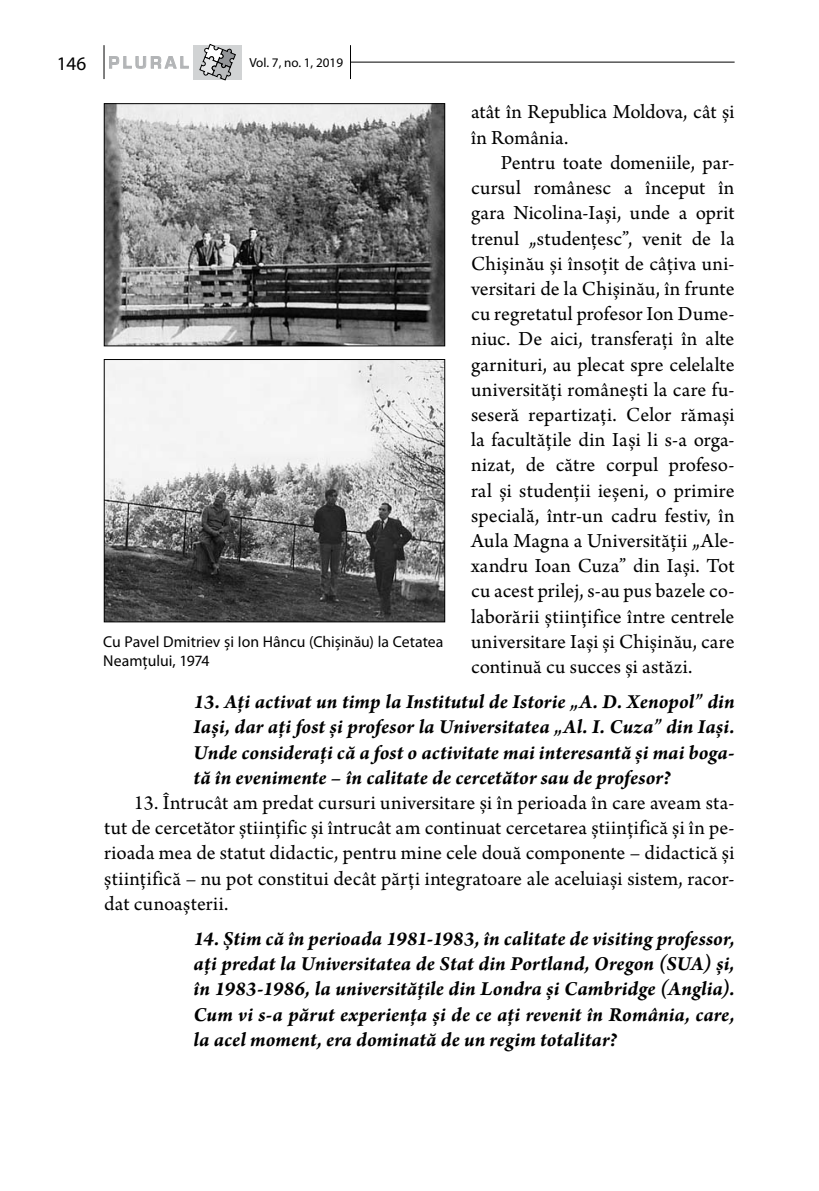
<style>
.page{position:relative;width:819px;height:1191px;background:#fff}
.page>*{position:absolute;margin:0;border:0;box-sizing:border-box;transform-origin:0 0}
.t1{font:21px/25.2px "Arno Pro";letter-spacing:.005em;color:#000;text-align:justify}
.t2{font:italic 700 21px/25.2px "Arno Pro";letter-spacing:.005em;color:#000;text-align:justify}
.t3{font:700 17.5px "Eurostile";letter-spacing:.2em;color:#b2b4b6}
.t4{font:15.75px/19.2px "Myriad Pro";color:#000}
.t5{font:13.12px "Myriad Pro";color:#000}
.s1{font-family:"Myriad Pro";font-weight:400;font-size:19.25px;color:#000}
</style>
<div class="page">
<div style="left:193px;top:45px;width:49px;height:34px;background:#d1d3d4"></div>
<svg style="left:109px;top:56px;width:80px;height:13px"></svg>
<svg style="left:199px;top:44px;width:37px;height:36px"></svg>
<hr style="left:350px;top:45px;width:1px;height:34px;background:#000">
<hr style="left:104px;top:45px;width:1px;height:34px;background:#000">
<hr style="left:350px;top:62px;width:384px;height:1px;background:#000">
<img style="left:106px;top:361px;width:337px;height:259px">
<div style="left:104px;top:359px;width:341px;height:263px;border:1px solid #000"></div>
<img style="left:106px;top:105px;width:337px;height:239px">
<div style="left:104px;top:103px;width:341px;height:243px;border:1px solid #000"></div>
<p class="t3" style="left:57px;top:53px;width:133px"><span class="s1">146</span> PLURAL</p>
<p class="t5" style="left:249px;top:55px;width:95px">Vol. 7, no. 1, 2019</p>
<p class="t1" style="left:471px;top:101px;width:265px">atât în Republica Moldova, cât și în România.</p>
<p class="t1" style="left:471px;top:151px;width:265px;text-indent:30px">Pentru toate domeniile, par&shy;cursul românesc a început în gara Nicolina-Iași, unde a oprit trenul „studențesc”, venit de la Chișinău și însoțit de câțiva uni&shy;versitari de la Chișinău, în frunte cu regretatul profesor Ion Dume&shy;niuc. De aici, transferați în alte garnituri, au plecat spre celelalte universități românești la care fu&shy;seseră repartizați. Celor rămași la facultățile din Iași li s-a orga&shy;nizat, de către corpul profeso&shy;ral și studenții ieșeni, o primire specială, într-un cadru festiv, în Aula Magna a Universității „Ale&shy;xandru Ioan Cuza” din Iași. Tot cu acest prilej, s-au pus bazele co&shy;laborării științifice între centrele universitare Iași și Chișinău, care continuă cu succes și astăzi.</p>
<p class="t2" style="left:193px;top:690px;width:542px">13. Ați activat un timp la Institutul de Istorie „A. D. Xenopol” din Iași, dar ați fost și profesor la Universitatea „Al. I. Cuza” din Iași.<br>Unde considerați că a fost o activitate mai interesantă și mai boga&shy;tă în evenimente – în calitate de cercetător sau de profesor?</p>
<p class="t1" style="left:104px;top:791px;width:631px;text-indent:30px">13. Întrucât am predat cursuri universitare și în perioada în care aveam sta&shy;tut de cercetător științific și întrucât am continuat cercetarea științifică și în pe&shy;rioada mea de statut didactic, pentru mine cele două componente – didactică și științifică – nu pot constitui decât părți integratoare ale aceluiași sistem, racor&shy;dat cunoașterii.</p>
<p class="t2" style="left:193px;top:927px;width:542px">14. Știm că în perioada 1981-1983, în calitate de visiting professor, ați predat la Universitatea de Stat din Portland, Oregon (SUA) și, în 1983-1986, la universitățile din Londra și Cambridge (Anglia).<br>Cum vi s-a părut experiența și de ce ați revenit în România, care, la acel moment, era dominată de un regim totalitar?</p>
<p class="t4" style="left:103px;top:631px;width:342px">Cu Pavel Dmitriev și Ion Hâncu (Chișinău) la Cetatea<br>Neamțului, 1974</p>
</div>
